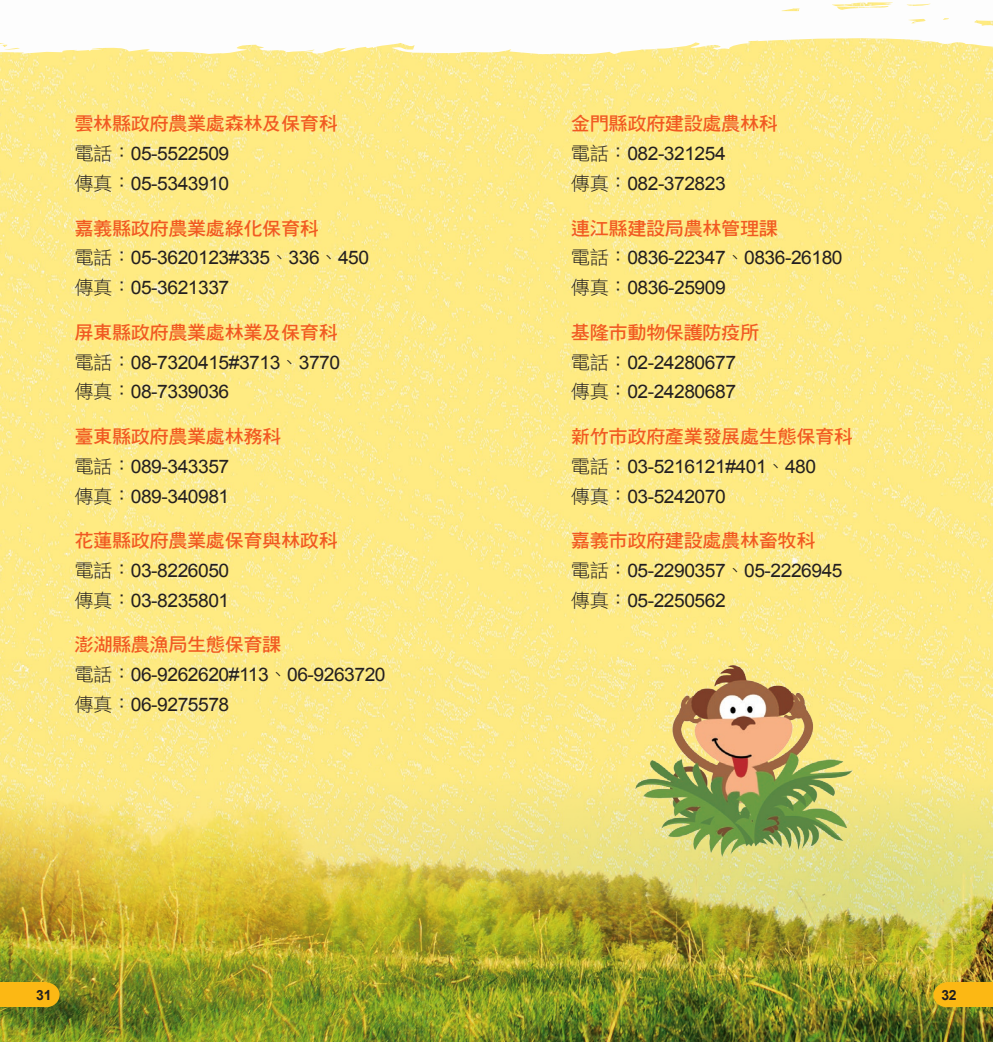
<style>
.page{position:relative;width:993px;height:1042px;background:#fff}
.page>*{position:absolute;margin:0;border:0;box-sizing:border-box;transform-origin:0 0}
.t1{font:18.72px/29.8px "Arial";letter-spacing:-.025em;color:#231f20}
.t2{font:18.72px "DF Hei Std W7";letter-spacing:-.025em;color:#f15921}
.t3{font:700 14px "Arial";color:#231f20}
.s1{font-family:"DF Hei Std W3"}
</style>
<div class="page">
<img style="left:0;top:2px;width:992px;height:658px">
<img style="left:0;top:660px;width:992px;height:382px">
<img style="left:625px;top:645px;width:238px;height:213px">
<div style="left:0;top:982px;width:46px;height:25px;background:#fcb814"></div>
<div style="left:33px;top:982px;width:27px;height:25px;background:#fcb814;border-radius:50%"></div>
<div style="left:946px;top:982px;width:46px;height:25px;background:#fcb814"></div>
<div style="left:933px;top:982px;width:27px;height:25px;background:#fcb814;border-radius:50%"></div>
<p class="t2" style="left:74px;top:114px;width:265px">雲林縣政府農業處森林及保育科</p>
<p class="t1" style="left:74px;top:139px;width:156px"><span class="s1">電話：</span>05-5522509<span class="s1">傳真：</span>05-5343910</p>
<p class="t2" style="left:74px;top:218px;width:246px">嘉義縣政府農業處綠化保育科</p>
<p class="t1" style="left:74px;top:243px;width:296px"><span class="s1">電話：</span>05-3620123#335<span class="s1">、</span>336<span class="s1">、</span>450<span class="s1">傳真：</span>05-3621337</p>
<p class="t2" style="left:74px;top:322px;width:265px">屏東縣政府農業處林業及保育科</p>
<p class="t1" style="left:74px;top:347px;width:267px"><span class="s1">電話：</span>08-7320415#3713<span class="s1">、</span>3770<span class="s1">傳真：</span>08-7339036</p>
<p class="t2" style="left:74px;top:426px;width:208px">臺東縣政府農業處林務科</p>
<p class="t1" style="left:74px;top:451px;width:156px"><span class="s1">電話：</span>089-343357<span class="s1">傳真：</span>089-340981</p>
<p class="t2" style="left:74px;top:530px;width:265px">花蓮縣政府農業處保育與林政科</p>
<p class="t1" style="left:74px;top:556px;width:156px"><span class="s1">電話：</span>03-8226050<span class="s1">傳真：</span>03-8235801</p>
<p class="t2" style="left:74px;top:634px;width:208px">澎湖縣農漁局生態保育課</p>
<p class="t1" style="left:74px;top:660px;width:312px"><span class="s1">電話：</span>06-9262620#113<span class="s1">、</span>06-9263720<span class="s1">傳真：</span>06-9275578</p>
<p class="t2" style="left:570px;top:114px;width:208px">金門縣政府建設處農林科</p>
<p class="t1" style="left:570px;top:139px;width:156px"><span class="s1">電話：</span>082-321254<span class="s1">傳真：</span>082-372823</p>
<p class="t2" style="left:570px;top:218px;width:208px">連江縣建設局農林管理課</p>
<p class="t1" style="left:570px;top:243px;width:273px"><span class="s1">電話：</span>0836-22347<span class="s1">、</span>0836-26180<span class="s1">傳真：</span>0836-25909</p>
<p class="t2" style="left:570px;top:322px;width:190px">基隆市動物保護防疫所</p>
<p class="t1" style="left:570px;top:347px;width:166px"><span class="s1">電話：</span>02-24280677<span class="s1">傳真：</span>02-24280687</p>
<p class="t2" style="left:570px;top:426px;width:284px">新竹市政府產業發展處生態保育科</p>
<p class="t1" style="left:570px;top:451px;width:247px"><span class="s1">電話：</span>03-5216121#401<span class="s1">、</span>480<span class="s1">傳真：</span>03-5242070</p>
<p class="t2" style="left:570px;top:530px;width:246px">嘉義市政府建設處農林畜牧科</p>
<p class="t1" style="left:570px;top:556px;width:273px"><span class="s1">電話：</span>05-2290357<span class="s1">、</span>05-2226945<span class="s1">傳真：</span>05-2250562</p>
<p class="t3" style="left:36px;top:986px;width:17px">31</p>
<p class="t3" style="left:941px;top:986px;width:17px">32</p>
</div>
